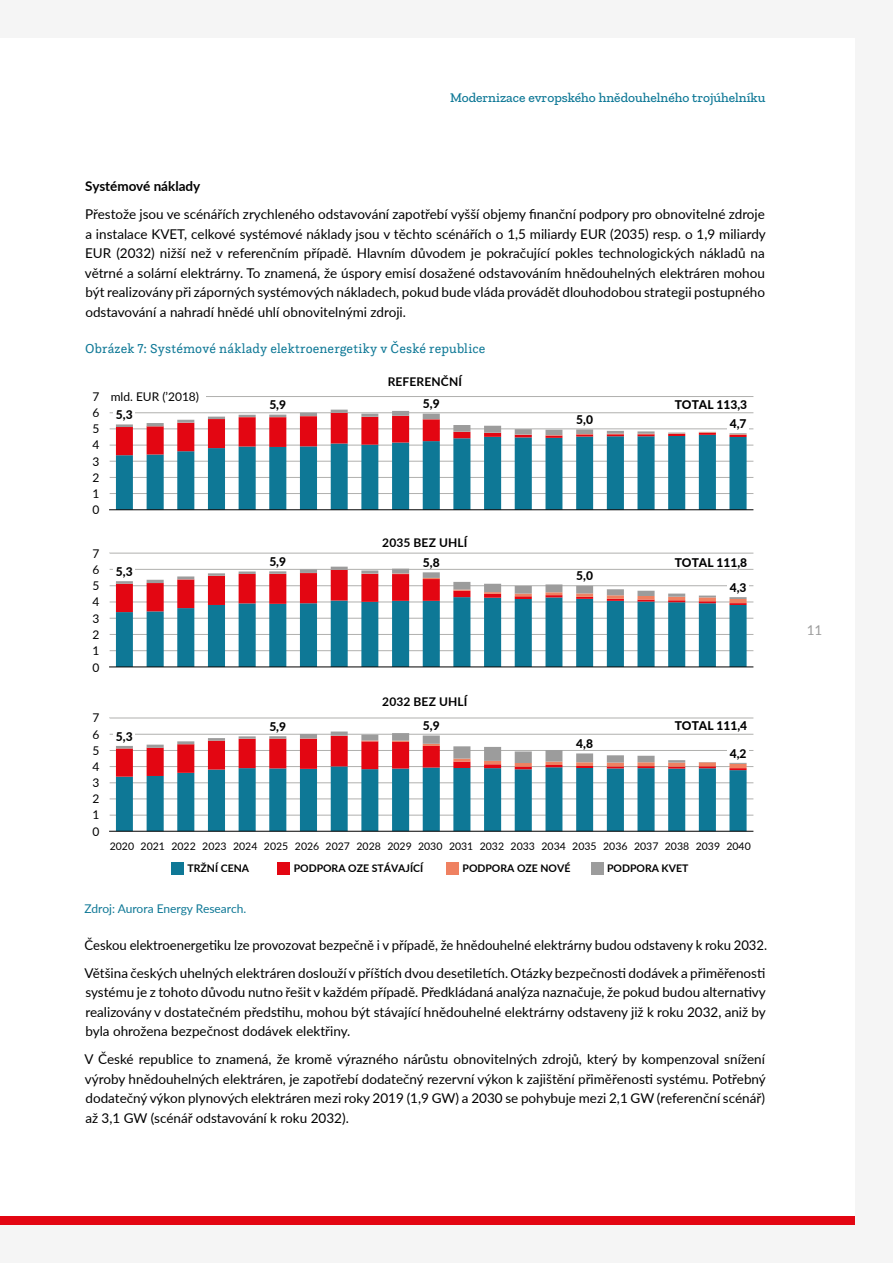
<style>
.page{position:relative;width:893px;height:1263px;background:#f5f5f5}
.page>*{position:absolute;margin:0;border:0;box-sizing:border-box;transform-origin:0 0}
.Normal_wrd_8{font:13.5px/19.5px "Lato";color:#000;text-align:justify}
.tytuł_rysunek{font:13.5px "Questa Slab";letter-spacing:.015em;color:#0e7896}
.t1{font:500 13.5px "Zilla Slab";color:#0e7896}
.Normal_wrd_8-2{font:700 13.5px "Lato";color:#000}
.t2{font:13.5px "Lato";color:#9c9c9c}
.t3{font:800 12px "Lato";color:#000}
.t4{font:12px/16.4px "Lato";color:#000}
.t5{font:700 12px "Lato";letter-spacing:.015em;color:#000}
.rysunek_podpis{font:12px "Lato";color:#0e7896}
.t6{font:10.5px "Lato";color:#000}
.t7{font:700 10.5px "Lato";color:#000}
</style>
<div class="page">
<div style="left:0;top:38px;width:855px;height:1187px;background:#fff"></div>
<div style="left:0;top:1216px;width:855px;height:8px;background:#e30612"></div>
<hr style="left:109px;top:493px;width:644px;height:1px;background:#b0b0ae">
<hr style="left:109px;top:477px;width:644px;height:1px;background:#b0b0ae">
<hr style="left:109px;top:461px;width:644px;height:1px;background:#b0b0ae">
<hr style="left:109px;top:445px;width:644px;height:1px;background:#b0b0ae">
<hr style="left:109px;top:429px;width:644px;height:1px;background:#b0b0ae">
<hr style="left:109px;top:412px;width:644px;height:1px;background:#b0b0ae">
<hr style="left:206px;top:396px;width:547px;height:1px;background:#b0b0ae">
<svg style="left:116px;top:455px;width:631px;height:54px;fill:#0e7896"></svg>
<svg style="left:116px;top:410px;width:631px;height:45px"></svg>
<hr style="left:109px;top:396px;width:1px;height:114px;background:#fff">
<hr style="left:109px;top:509px;width:644px;height:1px;background:#000">
<div style="left:114px;top:407px;width:21px;height:15px;background:#fff"></div>
<div style="left:727px;top:415px;width:22px;height:16px;background:#fff"></div>
<div style="left:591px;top:862px;width:13px;height:12px;background:#9c9c9c"></div>
<div style="left:446px;top:862px;width:13px;height:12px;background:#ef8161"></div>
<div style="left:171px;top:862px;width:13px;height:12px;background:#0e7896"></div>
<div style="left:278px;top:862px;width:12px;height:12px;background:#e30612"></div>
<hr style="left:109px;top:650px;width:644px;height:1px;background:#b0b0ae">
<hr style="left:109px;top:634px;width:644px;height:1px;background:#b0b0ae">
<hr style="left:109px;top:618px;width:644px;height:1px;background:#b0b0ae">
<hr style="left:109px;top:602px;width:644px;height:1px;background:#b0b0ae">
<hr style="left:109px;top:585px;width:644px;height:1px;background:#b0b0ae">
<hr style="left:109px;top:569px;width:644px;height:1px;background:#b0b0ae">
<hr style="left:109px;top:553px;width:644px;height:1px;background:#b0b0ae">
<svg style="left:116px;top:567px;width:631px;height:99px"></svg>
<hr style="left:109px;top:553px;width:1px;height:114px;background:#fff">
<hr style="left:109px;top:666px;width:644px;height:1px;background:#000">
<div style="left:114px;top:563px;width:21px;height:16px;background:#fff"></div>
<div style="left:727px;top:579px;width:22px;height:16px;background:#fff"></div>
<hr style="left:109px;top:815px;width:644px;height:1px;background:#b0b0ae">
<hr style="left:109px;top:799px;width:644px;height:1px;background:#b0b0ae">
<hr style="left:109px;top:782px;width:644px;height:1px;background:#b0b0ae">
<hr style="left:109px;top:766px;width:644px;height:1px;background:#b0b0ae">
<hr style="left:109px;top:750px;width:644px;height:1px;background:#b0b0ae">
<hr style="left:109px;top:734px;width:644px;height:1px;background:#b0b0ae">
<hr style="left:109px;top:718px;width:644px;height:1px;background:#b0b0ae">
<svg style="left:116px;top:731px;width:631px;height:100px"></svg>
<hr style="left:109px;top:718px;width:1px;height:113px;background:#fff">
<hr style="left:109px;top:831px;width:644px;height:1px;background:#000">
<div style="left:114px;top:728px;width:21px;height:16px;background:#fff"></div>
<div style="left:727px;top:745px;width:22px;height:15px;background:#fff"></div>
<p class="t1" style="left:450px;top:90px;width:317px">Modernizace evropského hnědouhelného trojúhelníku</p>
<p class="Normal_wrd_8-2" style="left:85px;top:176px;width:117px">Systémové náklady</p>
<p class="Normal_wrd_8" style="left:85px;top:204px;width:682px">Přestože jsou ve scénářích zrychleného odstavování zapotřebí vyšší objemy finanční podpory pro obnovitelné zdroje a instalace KVET, celkové systémové náklady jsou v těchto scénářích o 1,5 miliardy EUR (2035) resp. o 1,9 miliardy EUR (2032) nižší než v referenčním případě. Hlavním důvodem je pokračující pokles technologických nákladů na větrné a solární elektrárny. To znamená, že úspory emisí dosažené odstavováním hnědouhelných elektráren mohou být realizovány při záporných systémových nákladech, pokud bude vláda provádět dlouhodobou strategii postupného odstavování a nahradí hnědé uhlí obnovitelnými zdroji.</p>
<p class="tytuł_rysunek" style="left:85px;top:340px;width:402px">Obrázek 7: Systémové náklady elektroenergetiky v České republice</p>
<p class="t4" style="left:93px;top:388px;width:108px">7 mld. EUR (’2018)</p>
<p class="t4" style="left:93px;top:420px;width:8px">5</p>
<p class="t4" style="left:93px;top:469px;width:8px">2</p>
<p class="t4" style="left:93px;top:404px;width:8px">6</p>
<p class="t4" style="left:93px;top:436px;width:8px">4</p>
<p class="t4" style="left:93px;top:485px;width:8px">1<br>0</p>
<p class="t3" style="left:116px;top:406px;width:18px">5,3</p>
<p class="t4" style="left:93px;top:452px;width:8px">3</p>
<p class="t4" style="left:93px;top:544px;width:8px">7<br>6</p>
<p class="t4" style="left:93px;top:577px;width:8px">5</p>
<p class="t4" style="left:93px;top:609px;width:8px">3</p>
<p class="t4" style="left:93px;top:593px;width:8px">4</p>
<p class="t4" style="left:93px;top:626px;width:8px">2</p>
<p class="t4" style="left:93px;top:642px;width:8px">1</p>
<p class="t4" style="left:93px;top:658px;width:8px">0</p>
<p class="t4" style="left:93px;top:709px;width:8px">7</p>
<p class="t4" style="left:93px;top:725px;width:8px">6</p>
<p class="t4" style="left:93px;top:758px;width:8px">4</p>
<p class="t4" style="left:93px;top:742px;width:8px">5</p>
<p class="t4" style="left:93px;top:774px;width:8px">3</p>
<p class="t4" style="left:93px;top:790px;width:8px">2</p>
<p class="t4" style="left:93px;top:806px;width:8px">1</p>
<p class="t4" style="left:93px;top:823px;width:8px">0</p>
<p class="t3" style="left:116px;top:563px;width:18px">5,3</p>
<p class="t3" style="left:116px;top:727px;width:18px">5,3</p>
<p class="t3" style="left:269px;top:396px;width:18px">5,9</p>
<p class="t5" style="left:388px;top:373px;width:76px">REFERENČNÍ</p>
<p class="t3" style="left:423px;top:395px;width:18px">5,9</p>
<p class="t5" style="left:382px;top:534px;width:87px">2035 BEZ UHLÍ</p>
<p class="t3" style="left:269px;top:553px;width:18px">5,9</p>
<p class="t3" style="left:423px;top:554px;width:18px">5,8</p>
<p class="t5" style="left:382px;top:693px;width:87px">2032 BEZ UHLÍ</p>
<p class="t3" style="left:269px;top:718px;width:18px">5,9</p>
<p class="t3" style="left:423px;top:717px;width:18px">5,9</p>
<p class="t3" style="left:576px;top:411px;width:18px">5,0</p>
<p class="t3" style="left:576px;top:567px;width:18px">5,0</p>
<p class="t3" style="left:576px;top:735px;width:18px">4,8</p>
<p class="t3" style="left:675px;top:395px;width:74px">TOTAL 113,3</p>
<p class="t3" style="left:730px;top:415px;width:18px">4,7</p>
<p class="t3" style="left:675px;top:554px;width:74px">TOTAL 111,8</p>
<p class="t3" style="left:730px;top:579px;width:18px">4,3</p>
<p class="t3" style="left:675px;top:716px;width:74px">TOTAL 111,4</p>
<p class="t3" style="left:730px;top:744px;width:18px">4,2</p>
<p class="t6" style="left:110px;top:838px;width:642px">2020 2021 2022 2023 2024 2025 2026 2027 2028 2029 2030 2031 2032 2033 2034 2035 2036 2037 2038 2039 2040</p>
<p class="t7" style="left:188px;top:860px;width:63px">TRŽNÍ CENA</p>
<p class="t7" style="left:294px;top:860px;width:131px">PODPORA OZE STÁVAJÍCÍ</p>
<p class="t7" style="left:462px;top:860px;width:109px">PODPORA OZE NOVÉ</p>
<p class="t7" style="left:607px;top:860px;width:83px">PODPORA KVET</p>
<p class="rysunek_podpis" style="left:85px;top:900px;width:163px">Zdroj: Aurora Energy Research.</p>
<p class="Normal_wrd_8" style="left:85px;top:935px;width:684px">Českou elektroenergetiku lze provozovat bezpečně i v případě, že hnědouhelné elektrárny budou odstaveny k roku 2032.</p>
<p class="Normal_wrd_8" style="left:85px;top:963px;width:683px">Většina českých uhelných elektráren doslouží v příštích dvou desetiletích. Otázky bezpečnosti dodávek a přiměřenosti systému je z tohoto důvodu nutno řešit v každém případě. Předkládaná analýza naznačuje, že pokud budou alternativy realizovány v dostatečném předstihu, mohou být stávající hnědouhelné elektrárny odstaveny již k roku 2032, aniž by byla ohrožena bezpečnost dodávek elektřiny.</p>
<p class="Normal_wrd_8" style="left:85px;top:1049px;width:683px">V České republice to znamená, že kromě výrazného nárůstu obnovitelných zdrojů, který by kompenzoval snížení výroby hnědouhelných elektráren, je zapotřebí dodatečný rezervní výkon k zajištění přiměřenosti systému. Potřebný dodatečný výkon plynových elektráren mezi roky 2019 (1,9 GW) a 2030 se pohybuje mezi 2,1 GW (referenční scénář) až 3,1 GW (scénář odstavování k roku 2032).</p>
<p class="t2" style="left:807px;top:620px;width:17px">11</p>
</div>
